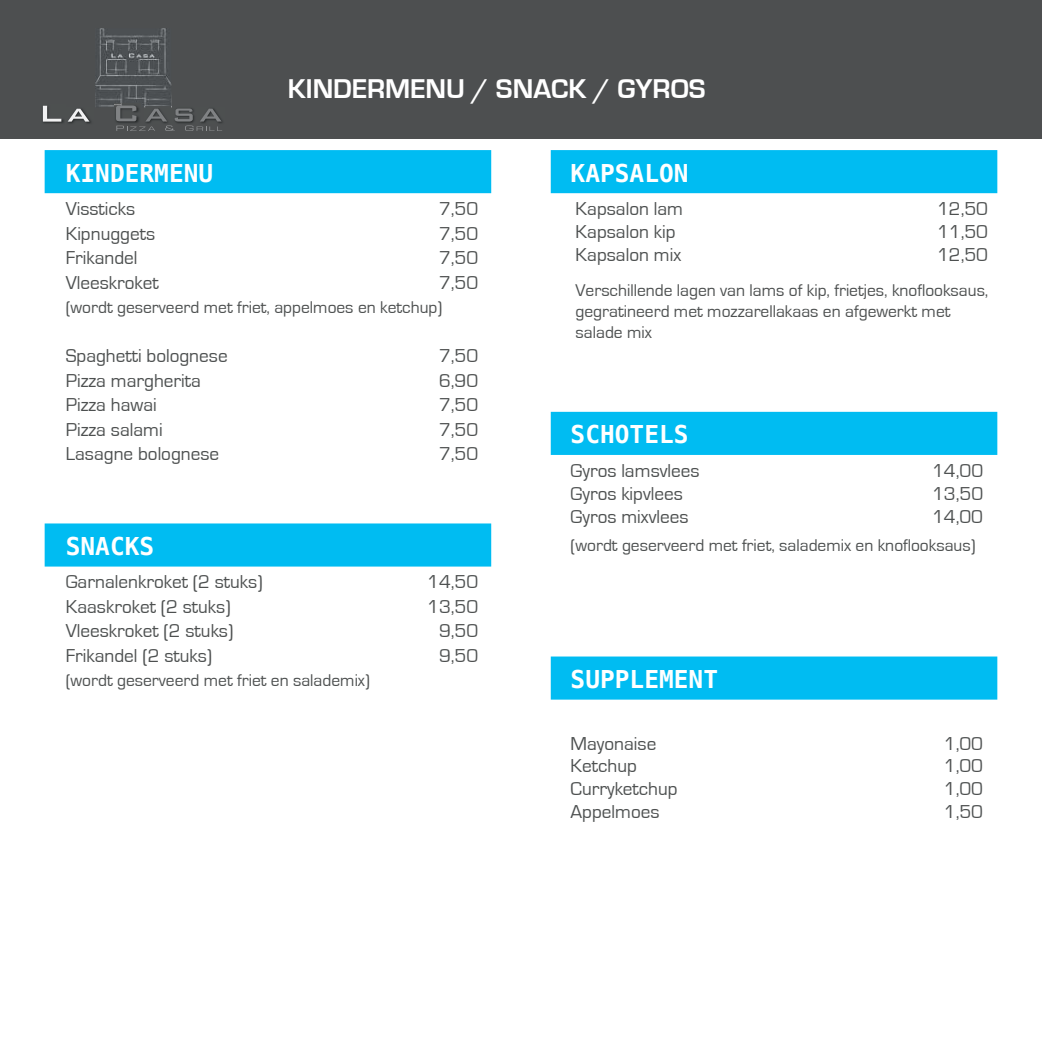
<style>
.page{position:relative;width:1042px;height:1042px;background:#fff}
.page>*{position:absolute;margin:0;border:0;box-sizing:border-box;transform-origin:0 0}
.t1{font:700 28px "Eurostile";color:#fff}
.t2{font:700 24.5px "Menlo";color:#fff}
.t3{font:19.25px "Eurostile";color:#4d5050}
.t4{font:17.5px/21px "Eurostile";color:#4d5050}
</style>
<div class="page">
<div style="left:0;top:0;width:1042px;height:139px;background:#4d4f50"></div>
<img style="left:95px;top:28px;width:76px;height:79px">
<img style="left:43px;top:105px;width:21px;height:18px">
<svg style="left:43px;top:106px;width:18px;height:16px"></svg>
<img style="left:68px;top:108px;width:23px;height:16px">
<svg style="left:68px;top:109px;width:21px;height:13px"></svg>
<img style="left:114px;top:104px;width:26px;height:16px">
<svg style="left:116px;top:105px;width:106px;height:26px"></svg>
<div style="left:45px;top:150px;width:446px;height:43px;background:#00bcf2;border:2px solid #00bcf2"></div>
<div style="left:551px;top:150px;width:446px;height:43px;background:#00bcf2;border:2px solid #00bcf2"></div>
<div style="left:551px;top:412px;width:446px;height:43px;background:#00bcf2;border:2px solid #00bcf2"></div>
<div style="left:551px;top:656px;width:446px;height:43px;background:#00bcf2;border:2px solid #00bcf2"></div>
<div style="left:45px;top:523px;width:446px;height:43px;background:#00bcf2;border:2px solid #00bcf2"></div>
<h1 class="t1" style="left:288px;top:79px;width:419px">KINDERMENU / SNACK / GYROS</h1>
<p class="t2" style="left:66px;top:163px;width:149px">KINDERMENU</p>
<p class="t2" style="left:570px;top:163px;width:119px">KAPSALON</p>
<p class="t3" style="left:66px;top:202px;width:71px">Vissticks</p>
<p class="t3" style="left:439px;top:202px;width:41px">7,50</p>
<p class="t3" style="left:66px;top:227px;width:91px">Kipnuggets</p>
<p class="t3" style="left:439px;top:227px;width:41px">7,50</p>
<p class="t3" style="left:66px;top:251px;width:73px">Frikandel</p>
<p class="t3" style="left:439px;top:251px;width:41px">7,50</p>
<p class="t3" style="left:66px;top:276px;width:94px">Vleeskroket</p>
<p class="t3" style="left:439px;top:276px;width:41px">7,50</p>
<p class="t4" style="left:66px;top:298px;width:378px">(wordt geserveerd met friet, appelmoes en ketchup)</p>
<p class="t3" style="left:66px;top:349px;width:163px">Spaghetti bolognese</p>
<p class="t3" style="left:439px;top:349px;width:41px">7,50</p>
<p class="t3" style="left:66px;top:374px;width:137px">Pizza margherita</p>
<p class="t3" style="left:439px;top:374px;width:41px">6,90</p>
<p class="t3" style="left:66px;top:398px;width:93px">Pizza hawai</p>
<p class="t3" style="left:439px;top:398px;width:41px">7,50</p>
<p class="t3" style="left:66px;top:423px;width:99px">Pizza salami</p>
<p class="t3" style="left:439px;top:423px;width:41px">7,50</p>
<p class="t3" style="left:66px;top:447px;width:155px">Lasagne bolognese</p>
<p class="t3" style="left:439px;top:447px;width:41px">7,50</p>
<p class="t2" style="left:66px;top:536px;width:90px">SNACKS</p>
<p class="t3" style="left:66px;top:575px;width:198px">Garnalenkroket (2 stuks)</p>
<p class="t3" style="left:427px;top:575px;width:53px">14,50</p>
<p class="t3" style="left:66px;top:600px;width:166px">Kaaskroket (2 stuks)</p>
<p class="t3" style="left:427px;top:600px;width:53px">13,50</p>
<p class="t3" style="left:66px;top:624px;width:169px">Vleeskroket (2 stuks)</p>
<p class="t3" style="left:439px;top:624px;width:41px">9,50</p>
<p class="t3" style="left:66px;top:649px;width:148px">Frikandel (2 stuks)</p>
<p class="t3" style="left:439px;top:649px;width:41px">9,50</p>
<p class="t4" style="left:66px;top:672px;width:306px">(wordt geserveerd met friet en salademix)</p>
<p class="t3" style="left:575px;top:202px;width:109px">Kapsalon lam</p>
<p class="t3" style="left:937px;top:202px;width:53px">12,50</p>
<p class="t3" style="left:575px;top:225px;width:102px">Kapsalon kip</p>
<p class="t3" style="left:937px;top:225px;width:53px">11,50</p>
<p class="t3" style="left:575px;top:248px;width:107px">Kapsalon mix</p>
<p class="t3" style="left:937px;top:248px;width:53px">12,50</p>
<p class="t4" style="left:575px;top:282px;width:414px">Verschillende lagen van lams of kip, frietjes, knoflooksaus, gegratineerd met mozzarellakaas en afgewerkt met salade mix</p>
<p class="t2" style="left:570px;top:425px;width:119px">SCHOTELS</p>
<p class="t3" style="left:570px;top:464px;width:131px">Gyros lamsvlees</p>
<p class="t3" style="left:932px;top:464px;width:53px">14,00</p>
<p class="t3" style="left:570px;top:487px;width:114px">Gyros kipvlees</p>
<p class="t3" style="left:932px;top:487px;width:53px">13,50</p>
<p class="t3" style="left:570px;top:510px;width:119px">Gyros mixvlees</p>
<p class="t3" style="left:932px;top:510px;width:53px">14,00</p>
<p class="t4" style="left:570px;top:536px;width:406px">(wordt geserveerd met friet, salademix en knoflooksaus)</p>
<p class="t2" style="left:570px;top:669px;width:149px">SUPPLEMENT</p>
<p class="t3" style="left:570px;top:737px;width:87px">Mayonaise</p>
<p class="t3" style="left:944px;top:737px;width:41px">1,00</p>
<p class="t3" style="left:570px;top:759px;width:68px">Ketchup</p>
<p class="t3" style="left:944px;top:759px;width:41px">1,00</p>
<p class="t3" style="left:570px;top:782px;width:109px">Curryketchup</p>
<p class="t3" style="left:944px;top:782px;width:41px">1,00</p>
<p class="t3" style="left:570px;top:805px;width:91px">Appelmoes</p>
<p class="t3" style="left:944px;top:805px;width:41px">1,50</p>
</div>
